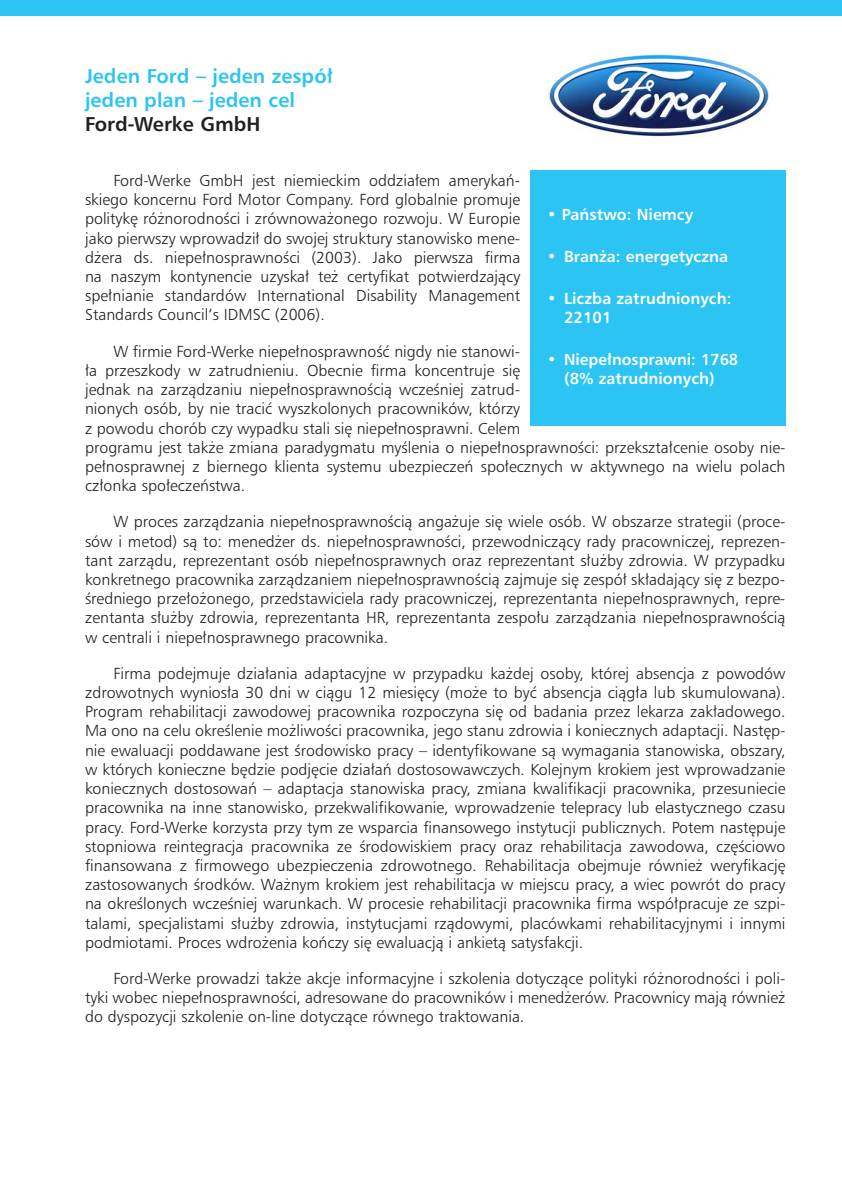
<style>
.page{position:relative;width:842px;height:1191px;background:#fff}
.page>*{position:absolute;margin:0;border:0;box-sizing:border-box;transform-origin:0 0}
.t1{font:700 20px/24px "Humanist Triple Seven PL";color:#2bc4f3}
.t2{font:700 20px "Humanist Triple Seven PL";color:#231f20}
.t3{font:300 16px/19.2px "Humanist Triple Seven PL";color:#231f20;text-align:justify}
.t4{font:700 16px/19.2px "Humanist Triple Seven PL";color:#fff}
</style>
<div class="page">
<div style="left:0;top:0;width:842px;height:16px;background:#2bc4f3"></div>
<div style="left:530px;top:170px;width:255px;height:255px;background:#2bc4f3"></div>
<img style="left:549px;top:54px;width:220px;height:82px">
<p class="t1" style="left:85px;top:66px;width:249px">Jeden Ford – jeden zespó∏ jeden plan – jeden cel</p>
<p class="t2" style="left:85px;top:116px;width:177px">Ford-Werke GmbH</p>
<p class="t3" style="left:85px;top:172px;width:437px;text-indent:28px">Ford-Werke GmbH jest niemieckim oddzia∏em amerykaƒ&shy;skiego koncernu Ford Motor Company. Ford globalnie promuje polityk´ ró˝norodnoÊci i zrównowa˝onego rozwoju. W Europie jako pierwszy wprowadzi∏ do swojej struktury stanowisko mene&shy;d˝era ds. niepe∏nosprawnoÊci (2003). Jako pierwsza firma na naszym kontynencie uzyska∏ te˝ certyfikat potwierdzajàcy spe∏nianie standardów International Disability Management Standards Council‘s IDMSC (2006).</p>
<p class="t3" style="left:85px;top:343px;width:702px;text-align:left;text-indent:28px">W firmie Ford-Werke niepe∏nosprawnoÊç nigdy nie stanowi-<br>∏a przeszkody w zatrudnieniu. Obecnie firma koncentruje si´<br>jednak na zarzàdzaniu niepe∏nosprawnoÊcià wczeÊniej zatrud-<br>nionych osób, by nie traciç wyszkolonych pracowników, którzy<br>z powodu chorób czy wypadku stali si´ niepe∏nosprawni. Celem<br>programu jest tak˝e zmiana paradygmatu myÊlenia o niepe∏nosprawnoÊci: przekszta∏cenie osoby nie&shy;pe∏nosprawnej z biernego klienta systemu ubezpieczeƒ spo∏ecznych w aktywnego na wielu polach cz∏onka spo∏eczeƒstwa.</p>
<p class="t3" style="left:85px;top:513px;width:702px;text-indent:28px">W proces zarzàdzania niepe∏nosprawnoÊcià anga˝uje si´ wiele osób. W obszarze strategii (proce&shy;sów i metod) sà to: mened˝er ds. niepe∏nosprawnoÊci, przewodniczàcy rady pracowniczej, reprezen&shy;tant zarzàdu, reprezentant osób niepe∏nosprawnych oraz reprezentant s∏u˝by zdrowia. W przypadku konkretnego pracownika zarzàdzaniem niepe∏nosprawnoÊcià zajmuje si´ zespó∏ sk∏adajàcy si´ z bezpo-Êredniego prze∏o˝onego, przedstawiciela rady pracowniczej, reprezentanta niepe∏nosprawnych, repre&shy;zentanta s∏u˝by zdrowia, reprezentanta HR, reprezentanta zespo∏u zarzàdzania niepe∏nosprawnoÊcià w centrali i niepe∏nosprawnego pracownika.</p>
<p class="t3" style="left:85px;top:665px;width:702px;text-indent:28px">Firma podejmuje dzia∏ania adaptacyjne w przypadku ka˝dej osoby, której absencja z powodów zdrowotnych wynios∏a 30 dni w ciàgu 12 miesi´cy (mo˝e to byç absencja ciàg∏a lub skumulowana).<br>Program rehabilitacji zawodowej pracownika rozpoczyna si´ od badania przez lekarza zak∏adowego.<br>Ma ono na celu okreÊlenie mo˝liwoÊci pracownika, jego stanu zdrowia i koniecznych adaptacji. Nast´p&shy;nie ewaluacji poddawane jest Êrodowisko pracy – identyfikowane sà wymagania stanowiska, obszary, w których konieczne b´dzie podj´cie dzia∏aƒ dostosowawczych. Kolejnym krokiem jest wprowadzanie koniecznych dostosowaƒ – adaptacja stanowiska pracy, zmiana kwalifikacji pracownika, przesuniecie pracownika na inne stanowisko, przekwalifikowanie, wprowadzenie telepracy lub elastycznego czasu pracy. Ford-Werke korzysta przy tym ze wsparcia finansowego instytucji publicznych. Potem nast´puje stopniowa reintegracja pracownika ze Êrodowiskiem pracy oraz rehabilitacja zawodowa, cz´Êciowo finansowana z firmowego ubezpieczenia zdrowotnego. Rehabilitacja obejmuje równie˝ weryfikacj´ zastosowanych Êrodków. Wa˝nym krokiem jest rehabilitacja w miejscu pracy, a wiec powrót do pracy na okreÊlonych wczeÊniej warunkach. W procesie rehabilitacji pracownika firma wspó∏pracuje ze szpi&shy;talami, specjalistami s∏u˝by zdrowia, instytucjami rzàdowymi, placówkami rehabilitacyjnymi i innymi podmiotami. Proces wdro˝enia koƒczy si´ ewaluacjà i ankietà satysfakcji.</p>
<p class="t3" style="left:85px;top:970px;width:702px;text-indent:28px">Ford-Werke prowadzi tak˝e akcje informacyjne i szkolenia dotyczàce polityki ró˝norodnoÊci i poli&shy;tyki wobec niepe∏nosprawnoÊci, adresowane do pracowników i mened˝erów. Pracownicy majà równie˝ do dyspozycji szkolenie on-line dotyczàce równego traktowania.</p>
<p class="t4" style="left:547px;top:206px;width:148px">• Paƒstwo: Niemcy</p>
<p class="t4" style="left:547px;top:248px;width:183px">• Bran˝a: energetyczna</p>
<p class="t4" style="left:564px;top:290px;width:169px;text-indent:-17px">• Liczba zatrudnionych:<br>22101</p>
<p class="t4" style="left:547px;top:351px;width:193px;text-align:center">• Niepe∏nosprawni: 1768 (8% zatrudnionych)</p>
</div>
